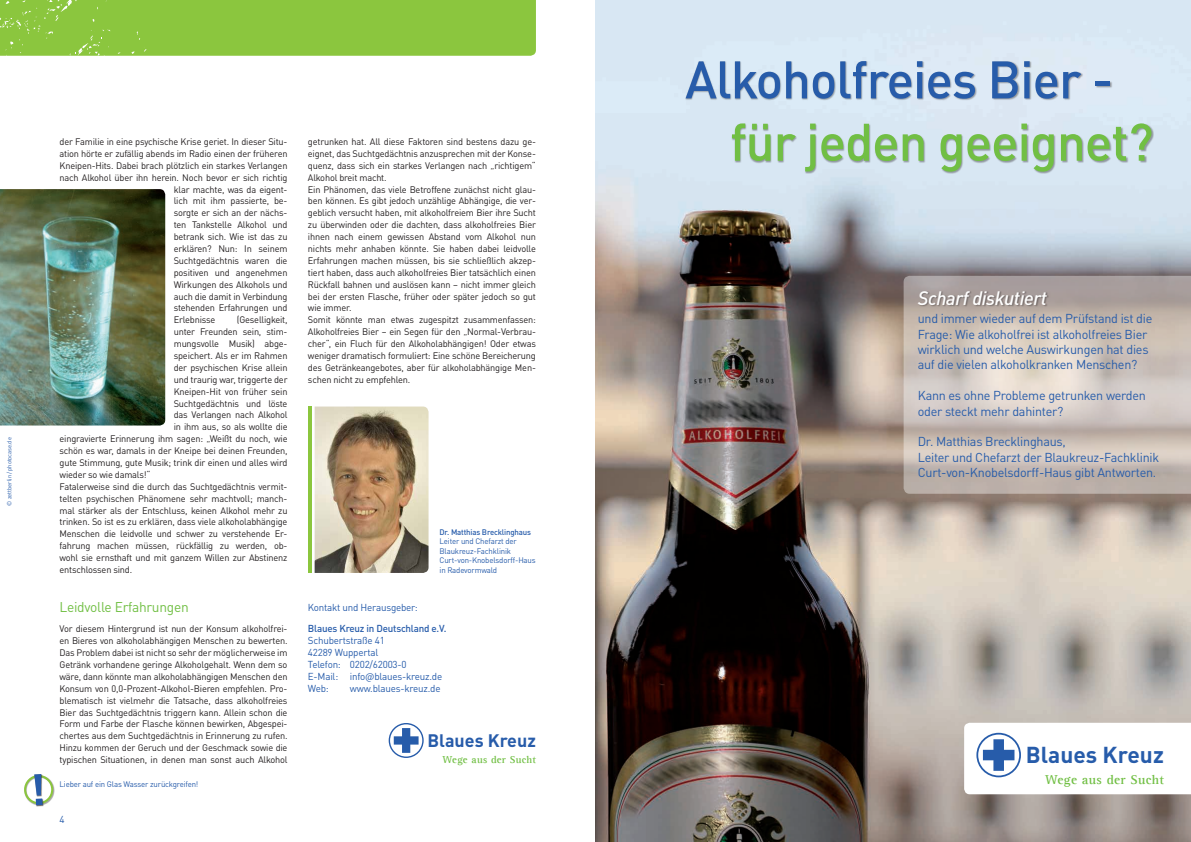
<style>
.page{position:relative;width:1191px;height:842px;background:#fff}
.page>*{position:absolute;margin:0;border:0;box-sizing:border-box;transform-origin:0 0}
.t1{font:500 51.9px "DINOT";letter-spacing:-.02em;color:#275caa}
.t2{font:500 51.9px "DINOT";letter-spacing:-.02em;color:#71bf44}
.t3{font:700 22.8px "DINOT";color:#275caa}
.t4{font:italic 500 19.2px "DINOT";letter-spacing:-.02em;color:#fff}
.t5{font:700 17.9px "DINOT";color:#275caa}
.t6{font:14px "DINOT";letter-spacing:-.02em;color:#71bf44}
.t7{font:700 13.2px "AT Rotis Serif 65";letter-spacing:.025em;color:#71bf44}
.t8{font:12.8px/15.4px "DINOT";letter-spacing:-.02em;color:#275caa}
.t9{font:700 10.4px "AT Rotis Serif 65";letter-spacing:.025em;color:#71bf44}
.t10{font:10px/12px "DINOT";letter-spacing:-.02em;color:#275caa}
.t11{font:500 10px "DINOT";letter-spacing:-.02em;color:#275caa}
.t12{font:9.4px/11.9px "DINOT";letter-spacing:-.02em;color:#231f20;text-align:justify}
.t13{font:8px/9.6px "DINOT";letter-spacing:-.02em;color:#275caa}
.t14{font:500 8px "DINOT";letter-spacing:-.02em;color:#275caa}
.t15{font:6px "DINOT";letter-spacing:-.02em;color:#275caa}
</style>
<div class="page">
<svg style="left:389px;top:723px;width:35px;height:35px"></svg>
<img style="left:315px;top:406px;width:113px;height:167px">
<hr style="left:308px;top:406px;width:3px;height:167px;background:#8bc63e">
<img style="left:0;top:189px;width:165px;height:236px">
<div style="left:24px;top:775px;width:30px;height:30px;background:#231f20;opacity:.4"></div>
<div style="left:24px;top:775px;width:29px;height:29px;border:2px solid #8bc63e;border-radius:50%"></div>
<div style="left:34px;top:774px;width:10px;height:32px;background:#231f20;opacity:.6"></div>
<svg style="left:34px;top:774px;width:9px;height:31px"></svg>
<img style="left:595px;top:0;width:596px;height:842px">
<svg style="left:903px;top:276px;width:288px;height:218px"></svg>
<svg style="left:964px;top:723px;width:227px;height:71px"></svg>
<div style="left:685px;top:61px;width:468px;height:113px;background:#231f20;opacity:.4"></div>
<div style="left:917px;top:291px;width:132px;height:16px;background:#231f20;opacity:.4"></div>
<div style="left:0;top:0;width:536px;height:56px;background:#8bc63e"></div>
<p class="t15" style="left:6px;top:505px;width:70px;rotate:-90deg">© zettberlin / photocase.de</p>
<p class="t12" style="left:60px;top:136px;width:229px">der Familie in eine psychische Krise geriet. In dieser Situ-</p>
<p class="t12" style="left:60px;top:147px;width:229px">ation hörte er zufällig abends im Radio einen der früheren</p>
<p class="t12" style="left:60px;top:159px;width:229px">Kneipen-Hits. Dabei brach plötzlich ein starkes Verlangen</p>
<p class="t12" style="left:60px;top:171px;width:229px">nach Alkohol über ihn herein. Noch bevor er sich richtig</p>
<p class="t12" style="left:174px;top:183px;width:115px">klar machte, was da eigent-</p>
<p class="t12" style="left:174px;top:195px;width:115px">lich mit ihm passierte, be-</p>
<p class="t12" style="left:174px;top:207px;width:115px">sorgte er sich an der nächs-</p>
<p class="t12" style="left:174px;top:219px;width:115px">ten Tankstelle Alkohol und</p>
<p class="t12" style="left:174px;top:231px;width:115px">betrank sich. Wie ist das zu</p>
<p class="t12" style="left:174px;top:242px;width:115px">erklären? Nun: In seinem</p>
<p class="t12" style="left:174px;top:254px;width:115px">Suchtgedächtnis waren die</p>
<p class="t12" style="left:174px;top:266px;width:115px">positiven und angenehmen</p>
<p class="t12" style="left:174px;top:278px;width:115px">Wirkungen des Alkohols und</p>
<p class="t12" style="left:174px;top:290px;width:115px">auch die damit in Verbindung</p>
<p class="t12" style="left:174px;top:302px;width:115px">stehenden Erfahrungen und</p>
<p class="t12" style="left:174px;top:314px;width:43px">Erlebnisse</p>
<p class="t12" style="left:237px;top:314px;width:52px">(Geselligkeit,</p>
<p class="t12" style="left:174px;top:326px;width:115px">unter Freunden sein, stim-</p>
<p class="t12" style="left:174px;top:338px;width:115px">mungsvolle Musik) abge-</p>
<p class="t12" style="left:174px;top:349px;width:115px">speichert. Als er im Rahmen</p>
<p class="t12" style="left:174px;top:361px;width:115px">der psychischen Krise allein</p>
<p class="t12" style="left:174px;top:373px;width:115px">und traurig war, triggerte der</p>
<p class="t12" style="left:174px;top:385px;width:115px">Kneipen-Hit von früher sein</p>
<p class="t12" style="left:174px;top:397px;width:115px">Suchtgedächtnis und löste</p>
<p class="t12" style="left:174px;top:409px;width:115px">das Verlangen nach Alkohol</p>
<p class="t12" style="left:174px;top:421px;width:115px">in ihm aus, so als wollte die</p>
<p class="t12" style="left:60px;top:433px;width:229px">eingravierte Erinnerung ihm sagen: „Weißt du noch, wie</p>
<p class="t12" style="left:60px;top:444px;width:229px">schön es war, damals in der Kneipe bei deinen Freunden,</p>
<p class="t12" style="left:60px;top:456px;width:229px">gute Stimmung, gute Musik; trink dir einen und alles wird</p>
<p class="t12" style="left:60px;top:468px;width:92px">wieder so wie damals!“</p>
<p class="t12" style="left:60px;top:480px;width:229px">Fatalerweise sind die durch das Suchtgedächtnis vermit-</p>
<p class="t12" style="left:60px;top:492px;width:229px">telten psychischen Phänomene sehr machtvoll; manch-</p>
<p class="t12" style="left:60px;top:504px;width:229px">mal stärker als der Entschluss, keinen Alkohol mehr zu</p>
<p class="t12" style="left:60px;top:516px;width:229px">trinken. So ist es zu erklären, dass viele alkoholabhängige</p>
<p class="t12" style="left:60px;top:528px;width:229px">Menschen die leidvolle und schwer zu verstehende Er-</p>
<p class="t12" style="left:60px;top:540px;width:229px">fahrung machen müssen, rückfällig zu werden, ob-</p>
<p class="t12" style="left:60px;top:551px;width:229px">wohl sie ernsthaft und mit ganzem Willen zur Abstinenz</p>
<p class="t12" style="left:60px;top:563px;width:74px">entschlossen sind.</p>
<h3 class="t6" style="left:60px;top:598px;width:131px">Leidvolle Erfahrungen</h3>
<p class="t12" style="left:60px;top:623px;width:229px">Vor diesem Hintergrund ist nun der Konsum alkoholfrei&shy;en Bieres von alkoholabhängigen Menschen zu bewerten.<br>Das Problem dabei ist nicht so sehr der möglicherweise im Getränk vorhandene geringe Alkoholgehalt. Wenn dem so wäre, dann könnte man alkoholabhängigen Menschen den Konsum von 0,0-Prozent-Alkohol-Bieren empfehlen. Pro&shy;blematisch ist vielmehr die Tatsache, dass alkoholfreies Bier das Suchtgedächtnis triggern kann. Allein schon die Form und Farbe der Flasche können bewirken, Abgespei&shy;chertes aus dem Suchtgedächtnis in Erinnerung zu rufen.<br>Hinzu kommen der Geruch und der Geschmack sowie die typischen Situationen, in denen man sonst auch Alkohol</p>
<p class="t12" style="left:308px;top:136px;width:229px;text-align:left">getrunken hat. All diese Faktoren sind bestens dazu ge&shy;eignet, das Suchtgedächtnis anzusprechen mit der Konse&shy;quenz, dass sich ein starkes Verlangen nach „richtigem“ Alkohol breit macht.<br>Ein Phänomen, das viele Betroffene zunächst nicht glau&shy;ben können. Es gibt jedoch unzählige Abhängige, die ver&shy;geblich versucht haben, mit alkoholfreiem Bier ihre Sucht zu überwinden oder die dachten, dass alkoholfreies Bier ihnen nach einem gewissen Abstand vom Alkohol nun nichts mehr anhaben könnte. Sie haben dabei leidvolle Erfahrungen machen müssen, bis sie schließlich akzep&shy;tiert haben, dass auch alkoholfreies Bier tatsächlich einen Rückfall bahnen und auslösen kann – nicht immer gleich bei der ersten Flasche, früher oder später jedoch so gut wie immer.<br>Somit könnte man etwas zugespitzt zusammenfassen:<br>Alkoholfreies Bier – ein Segen für den „Normal-Verbrau&shy;cher“, ein Fluch für den Alkoholabhängigen! Oder etwas weniger dramatisch formuliert: Eine schöne Bereicherung des Getränkeangebotes, aber für alkoholabhängige Men&shy;schen nicht zu empfehlen.</p>
<p class="t10" style="left:308px;top:601px;width:111px">Kontakt und Herausgeber:</p>
<p class="t14" style="left:439px;top:526px;width:93px">Dr. Matthias Brecklinghaus</p>
<p class="t13" style="left:439px;top:536px;width:98px">Leiter und Chefarzt der<br>Blaukreuz-Fachklinik<br>Curt-von-Knobelsdorff-Haus in Radevormwald</p>
<p class="t11" style="left:308px;top:622px;width:140px">Blaues Kreuz in Deutschland e.V.</p>
<p class="t10" style="left:308px;top:634px;width:136px">Schubertstraße 41<br>42289 Wuppertal<br>Telefon: 0202/62003-0<br>E-Mail: info@blaues-kreuz.de<br>Web:</p>
<p class="t10" style="left:350px;top:682px;width:92px">www.blaues-kreuz.de</p>
<h3 class="t5" style="left:427px;top:729px;width:110px">Blaues Kreuz</h3>
<p class="t9" style="left:442px;top:753px;width:95px">Wege aus der Sucht</p>
<h1 class="t1" style="left:685px;top:46px;width:429px">Alkoholfreies Bier -</h1>
<h1 class="t2" style="left:730px;top:109px;width:425px">für jeden geeignet?</h1>
<h3 class="t4" style="left:917px;top:286px;width:131px">Scharf diskutiert</h3>
<h3 class="t8" style="left:917px;top:311px;width:236px">und immer wieder auf dem Prüfstand ist die Frage: Wie alkoholfrei ist alkoholfreies Bier wirklich und welche Auswirkungen hat dies auf die vielen alkoholkranken Menschen?</h3>
<h3 class="t8" style="left:917px;top:388px;width:230px">Kann es ohne Probleme getrunken werden oder steckt mehr dahinter?</h3>
<h3 class="t8" style="left:917px;top:434px;width:243px">Dr. Matthias Brecklinghaus,<br>Leiter und Chefarzt der Blaukreuz-Fachklinik<br>Curt-von-Knobelsdorff-Haus gibt Antworten.</h3>
<h2 class="t3" style="left:1025px;top:740px;width:140px">Blaues Kreuz</h2>
<p class="t13" style="left:60px;top:779px;width:140px">Lieber auf ein Glas Wasser zurückgreifen!</p>
<h3 class="t7" style="left:1045px;top:772px;width:120px">Wege aus der Sucht</h3>
<p class="t10" style="left:60px;top:813px;width:7px">4</p>
</div>
